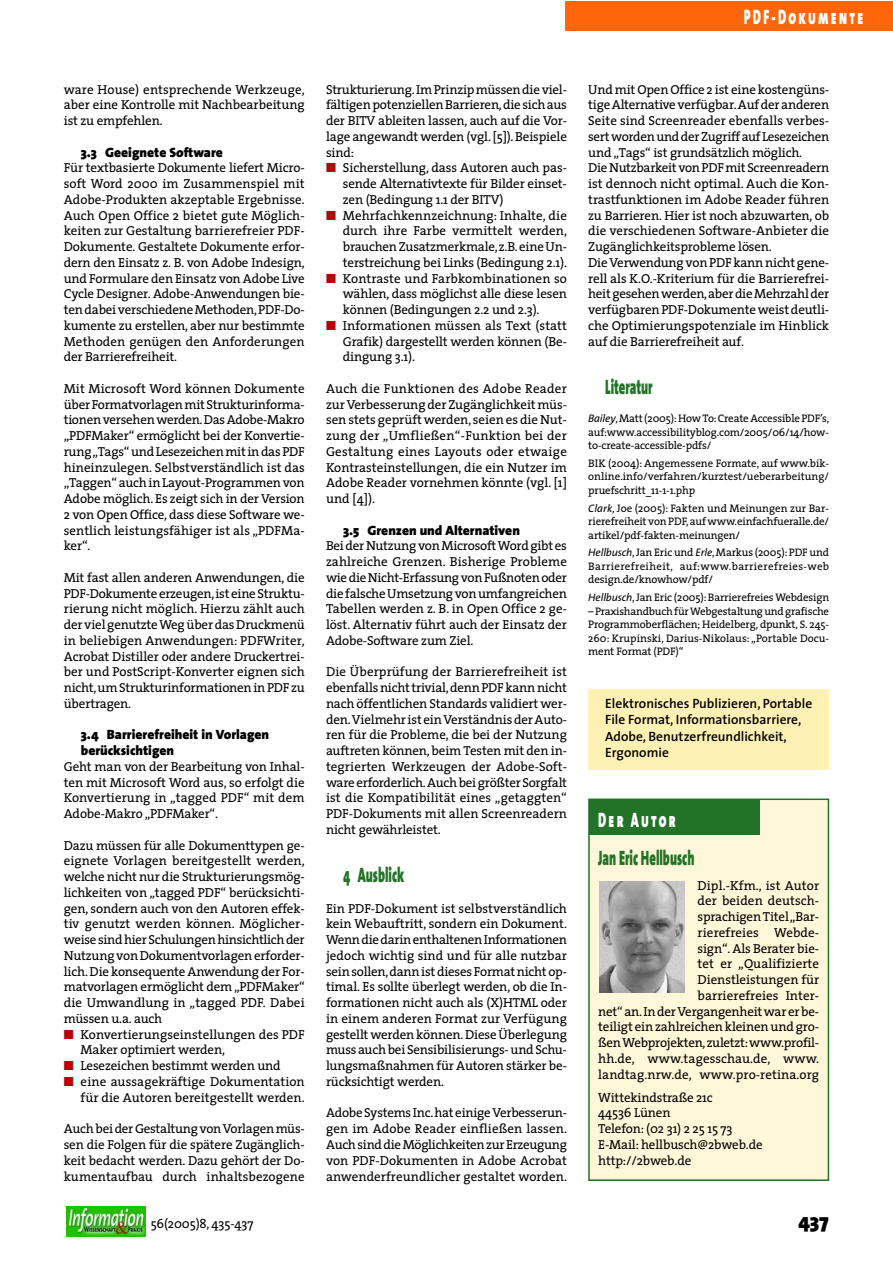
<style>
.page{position:relative;width:893px;height:1263px;background:#fff}
.page>*{position:absolute;margin:0;border:0;box-sizing:border-box;transform-origin:0 0}
.t1{font:900 21px "The Sans";color:#227227;scale:.6 1}
.t2{font:21px "The Sans Black Caps";letter-spacing:.18em;color:#fff;scale:.6 1}
.t3{font:900 21px "The Sans";color:#000}
.t4{font:600 13.5px/16.5px "The Sans";color:#000}
.t5{font:900 13.5px/15.8px "The Sans";color:#000}
.t6{font:13.05px/15.8px "The Serif";letter-spacing:-.01em;color:#000;text-align:justify}
.t7{font:10.95px/13.5px "The Serif";letter-spacing:-.01em;color:#000;text-align:justify}
.s1{color:#b8000c}
.s2{font-family:"The Sans";font-style:italic}
</style>
<div class="page">
<div style="left:566px;top:1px;width:327px;height:30px;background:#ff6609"></div>
<img style="left:66px;top:1206px;width:80px;height:31px">
<div style="left:588px;top:689px;width:241px;height:81px;background:#fff0b4"></div>
<div style="left:589px;top:799px;width:239px;height:381px;background:#fff7d9"></div>
<img style="left:600px;top:881px;width:85px;height:111px">
<div style="left:588px;top:798px;width:241px;height:383px;border:2px solid #227227"></div>
<div style="left:590px;top:799px;width:170px;height:36px;background:#227227"></div>
<h1 class="t2" style="left:744px;top:4px;width:200px">PDF-Dokumente</h1>
<p class="t6" style="left:64px;top:83px;width:242px">ware House) entsprechende Werkzeuge, aber eine Kontrolle mit Nachbearbeitung ist zu empfehlen.</p>
<p class="t5" style="left:81px;top:145px;width:144px">3.3 Geeignete Software</p>
<p class="t6" style="left:64px;top:161px;width:242px">Für textbasierte Dokumente liefert Micro&shy;soft Word 2000 im Zusammenspiel mit Adobe-Produkten akzeptable Ergebnisse.<br>Auch Open Office 2 bietet gute Möglich&shy;keiten zur Gestaltung barrierefreier PDF-Dokumente. Gestaltete Dokumente erfor&shy;dern den Einsatz z. B. von Adobe Indesign, und Formulare den Einsatz von Adobe Live Cycle Designer. Adobe-Anwendungen bie&shy;ten dabei verschiedene Methoden,PDF-Do&shy;kumente zu erstellen, aber nur bestimmte Methoden genügen den Anforderungen der Barrierefreiheit.</p>
<p class="t6" style="left:64px;top:382px;width:242px">Mit Microsoft Word können Dokumente über Formatvorlagen mit Strukturinforma&shy;tionen versehen werden.Das Adobe-Makro „PDFMaker“ ermöglicht bei der Konvertie&shy;rung „Tags“ und Lesezeichen mit in das PDF hineinzulegen. Selbstverständlich ist das „Taggen“ auch in Layout-Programmen von Adobe möglich. Es zeigt sich in der Version 2 von Open Office, dass diese Software we&shy;sentlich leistungsfähiger ist als „PDFMa&shy;ker“.</p>
<p class="t6" style="left:64px;top:571px;width:242px">Mit fast allen anderen Anwendungen, die PDF-Dokumente erzeugen,ist eine Struktu&shy;rierung nicht möglich. Hierzu zählt auch der viel genutzte Weg über das Druckmenü in beliebigen Anwendungen: PDFWriter, Acrobat Distiller oder andere Druckertrei&shy;ber und PostScript-Konverter eignen sich nicht,um Strukturinformationen in PDF zu übertragen.</p>
<p class="t5" style="left:81px;top:728px;width:190px">3.4 Barrierefreiheit in Vorlagen berücksichtigen</p>
<p class="t6" style="left:64px;top:760px;width:242px">Geht man von der Bearbeitung von Inhal&shy;ten mit Microsoft Word aus, so erfolgt die Konvertierung in „tagged PDF“ mit dem Adobe-Makro „PDFMaker“.</p>
<p class="t6" style="left:64px;top:839px;width:242px">Dazu müssen für alle Dokumenttypen ge&shy;eignete Vorlagen bereitgestellt werden, welche nicht nur die Strukturierungsmög&shy;lichkeiten von „tagged PDF“ berücksichti&shy;gen, sondern auch von den Autoren effek&shy;tiv genutzt werden können. Möglicher&shy;weise sind hier Schulungen hinsichtlich der Nutzung von Dokumentvorlagen erforder&shy;lich. Die konsequente Anwendung der For&shy;matvorlagen ermöglicht dem „PDFMaker“ die Umwandlung in „tagged PDF. Dabei müssen u.a. auch</p>
<p class="t6" style="left:81px;top:1028px;width:226px;text-indent:-17px"><span class="s1">■</span> Konvertierungseinstellungen des PDF<br>Maker optimiert werden,</p>
<p class="t6" style="left:64px;top:1059px;width:218px"><span class="s1">■</span> Lesezeichen bestimmt werden und</p>
<p class="t6" style="left:64px;top:1075px;width:242px;text-align:right"><span class="s1">■</span> eine aussagekräftige Dokumentation für die Autoren bereitgestellt werden.</p>
<p class="t6" style="left:64px;top:1122px;width:242px">Auch bei der Gestaltung von Vorlagen müs&shy;sen die Folgen für die spätere Zugänglich&shy;keit bedacht werden. Dazu gehört der Do&shy;kumentaufbau durch inhaltsbezogene</p>
<p class="t6" style="left:326px;top:83px;width:242px">Strukturierung.Im Prinzip müssen die viel&shy;fältigen potenziellen Barrieren,die sich aus der BITV ableiten lassen, auch auf die Vor&shy;lage angewandt werden (vgl. [5]). Beispiele sind:</p>
<p class="t6" style="left:343px;top:161px;width:226px;text-indent:-17px"><span class="s1">■</span> Sicherstellung, dass Autoren auch pas&shy;sende Alternativtexte für Bilder einset&shy;zen (Bedingung 1.1 der BITV)</p>
<p class="t6" style="left:343px;top:209px;width:226px;text-indent:-17px"><span class="s1">■</span> Mehrfachkennzeichnung: Inhalte, die durch ihre Farbe vermittelt werden, brauchen Zusatzmerkmale,z.B.eine Un&shy;terstreichung bei Links (Bedingung 2.1).</p>
<p class="t6" style="left:343px;top:272px;width:226px;text-indent:-17px"><span class="s1">■</span> Kontraste und Farbkombinationen so wählen, dass möglichst alle diese lesen können (Bedingungen 2.2 und 2.3).</p>
<p class="t6" style="left:343px;top:319px;width:226px;text-indent:-17px"><span class="s1">■</span> Informationen müssen als Text (statt Grafik) dargestellt werden können (Be&shy;dingung 3.1).</p>
<p class="t6" style="left:326px;top:382px;width:242px">Auch die Funktionen des Adobe Reader zur Verbesserung der Zugänglichkeit müs&shy;sen stets geprüft werden, seien es die Nut&shy;zung der „Umfließen“-Funktion bei der Gestaltung eines Layouts oder etwaige Kontrasteinstellungen, die ein Nutzer im Adobe Reader vornehmen könnte (vgl. [1] und [4]).</p>
<p class="t5" style="left:343px;top:523px;width:178px">3.5 Grenzen und Alternativen</p>
<p class="t6" style="left:326px;top:539px;width:242px">Bei der Nutzung von Microsoft Word gibt es zahlreiche Grenzen. Bisherige Probleme wie die Nicht-Erfassung von Fußnoten oder die falsche Umsetzung von umfangreichen Tabellen werden z. B. in Open Office 2 ge&shy;löst. Alternativ führt auch der Einsatz der Adobe-Software zum Ziel.</p>
<p class="t6" style="left:326px;top:665px;width:242px">Die Überprüfung der Barrierefreiheit ist ebenfalls nicht trivial,denn PDF kann nicht nach öffentlichen Standards validiert wer&shy;den.Vielmehr ist ein Verständnis der Auto&shy;ren für die Probleme, die bei der Nutzung auftreten können, beim Testen mit den in&shy;tegrierten Werkzeugen der Adobe-Soft&shy;ware erforderlich.Auch bei größter Sorgfalt ist die Kompatibilität eines „getaggten“ PDF-Dokuments mit allen Screenreadern nicht gewährleistet.</p>
<h1 class="t1" style="left:343px;top:867px;width:104px">4 Ausblick</h1>
<p class="t6" style="left:326px;top:902px;width:243px">Ein PDF-Dokument ist selbstverständlich kein Webauftritt, sondern ein Dokument.<br>Wenn die darin enthaltenen Informationen jedoch wichtig sind und für alle nutzbar sein sollen,dann ist dieses Format nicht op&shy;timal. Es sollte überlegt werden, ob die In&shy;formationen nicht auch als (X)HTML oder in einem anderen Format zur Verfügung gestellt werden können. Diese Überlegung muss auch bei Sensibilisierungs- und Schu&shy;lungsmaßnahmen für Autoren stärker be&shy;rücksichtigt werden.</p>
<p class="t6" style="left:326px;top:1106px;width:242px">Adobe Systems Inc.hat einige Verbesserun&shy;gen im Adobe Reader einfließen lassen.<br>Auch sind die Möglichkeiten zur Erzeugung von PDF-Dokumenten in Adobe Acrobat anwenderfreundlicher gestaltet worden.</p>
<p class="t6" style="left:588px;top:83px;width:242px;text-align:left">Und mit Open Office 2 ist eine kostengüns&shy;tige Alternative verfügbar.Auf der anderen Seite sind Screenreader ebenfalls verbes&shy;sert worden und der Zugriff auf Lesezeichen und „Tags“ ist grundsätzlich möglich.<br>Die Nutzbarkeit von PDF mit Screenreadern ist dennoch nicht optimal. Auch die Kon&shy;trastfunktionen im Adobe Reader führen zu Barrieren. Hier ist noch abzuwarten, ob die verschiedenen Software-Anbieter die Zugänglichkeitsprobleme lösen.<br>Die Verwendung von PDF kann nicht gene&shy;rell als K.O.-Kriterium für die Barrierefrei&shy;heit gesehen werden,aber die Mehrzahl der verfügbaren PDF-Dokumente weist deutli&shy;che Optimierungspotenziale im Hinblick auf die Barrierefreiheit auf.</p>
<h1 class="t1" style="left:605px;top:379px;width:81px">Literatur</h1>
<p class="t7" style="left:588px;top:413px;width:242px"><span class="s2">Bailey</span>,Matt (2005):How To:Create Accessible PDF’s, auf:www.accessibilityblog.com/2005/06/14/how&shy;to-create-accessible-pdfs/</p>
<p class="t7" style="left:588px;top:458px;width:242px">BIK (2004): Angemessene Formate, auf www.bik&shy;online.info/verfahren/kurztest/ueberarbeitung/ pruefschritt_11-1-1.php</p>
<p class="t7" style="left:588px;top:502px;width:242px"><span class="s2">Clark</span>, Joe (2005): Fakten und Meinungen zur Bar&shy;rierefreiheit von PDF,auf www.einfachfueralle.de/ artikel/pdf-fakten-meinungen/</p>
<p class="t7" style="left:588px;top:547px;width:242px"><span class="s2">Hellbusch</span>, Jan Eric und <span class="s2">Erle</span>, Markus (2005): PDF und Barrierefreiheit, auf:www.barrierefreies-web design.de/knowhow/pdf/</p>
<p class="t7" style="left:588px;top:592px;width:242px"><span class="s2">Hellbusch</span>, Jan Eric (2005): Barrierefreies Webdesign</p>
<p class="t7" style="left:588px;top:605px;width:242px">– Praxishandbuch für Webgestaltung und grafische Programmoberflächen; Heidelberg, dpunkt, S. 245- 260: Krupinski, Darius-Nikolaus: „Portable Docu&shy;ment Format (PDF)“</p>
<p class="t4" style="left:605px;top:696px;width:209px">Elektronisches Publizieren, Portable<br>File Format, Informationsbarriere,<br>Adobe, Benutzerfreundlichkeit,<br>Ergonomie</p>
<h1 class="t2" style="left:598px;top:807px;width:131px">Der Autor</h1>
<h1 class="t1" style="left:598px;top:850px;width:162px">Jan Eric Hellbusch</h1>
<p class="t6" style="left:598px;top:879px;width:222px;text-align:right">Dipl.-Kfm., ist Autor<br>der beiden deutsch-<br>sprachigen Titel „Bar-<br>rierefreies Webde-<br>sign“. Als Berater bie-<br>tet er „Qualifizierte<br>Dienstleistungen für<br>barrierefreies Inter-<br>net“ an.In der Vergangenheit war er be&shy;teiligt ein zahlreichen kleinen und gro&shy;ßen Webprojekten,zuletzt:www.profil&shy;hh.de, www.tagesschau.de, www. landtag.nrw.de, www.pro-retina.org</p>
<p class="t6" style="left:598px;top:1091px;width:166px;text-align:left">Wittekindstraße 21c<br>44536 Lünen<br>Telefon: (02 31) 2 25 15 73<br>E-Mail: hellbusch@2bweb.de http://2bweb.de</p>
<p class="t6" style="left:151px;top:1217px;width:104px">56(2005)8, 435-437</p>
<h1 class="t3" style="left:798px;top:1213px;width:32px">437</h1>
</div>
